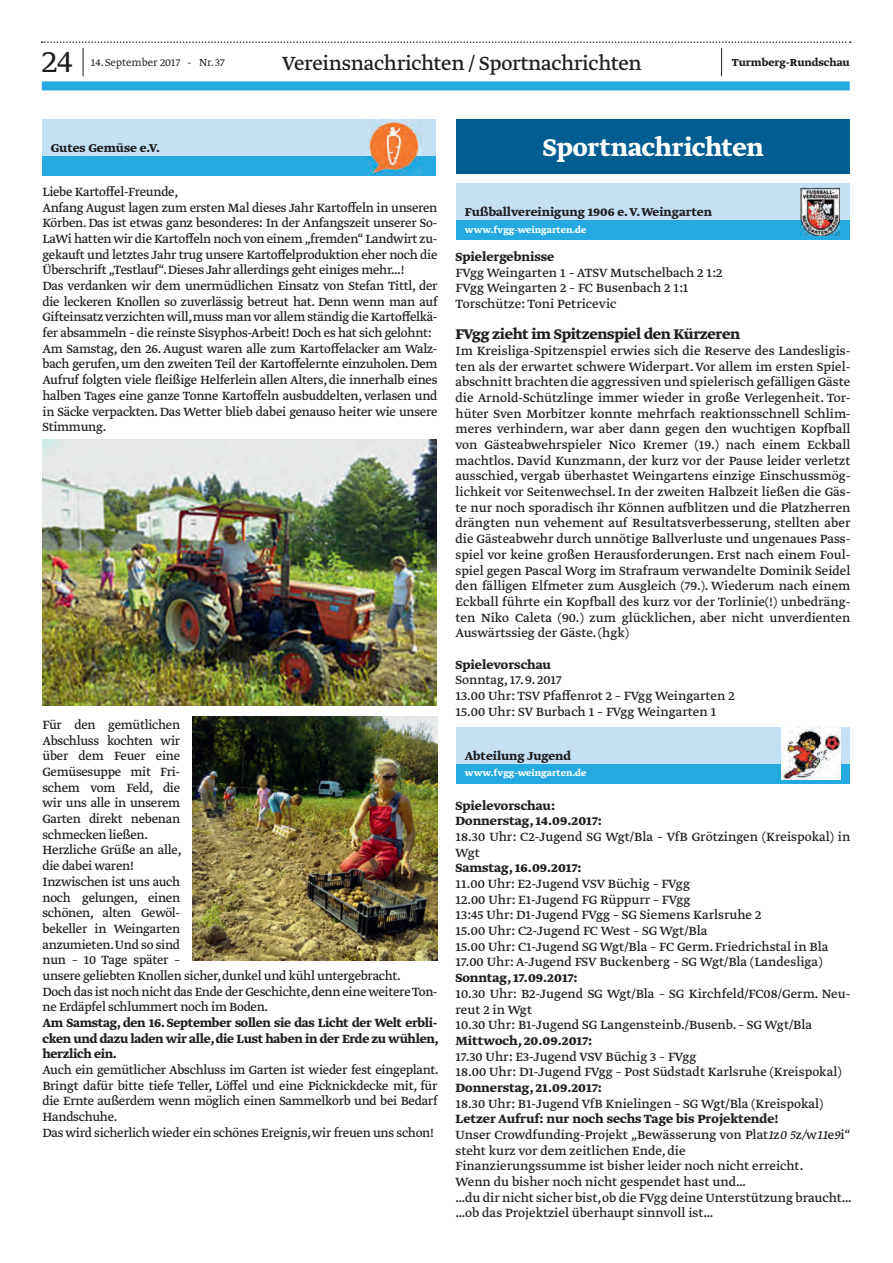
<style>
.page{position:relative;width:893px;height:1263px;background:#fff}
.page>*{position:absolute;margin:0;border:0;box-sizing:border-box;transform-origin:0 0}
.t1{font:300 36px "Greta Text Std";color:#231f20}
.t2{font:700 28.5px "Greta Text Std";letter-spacing:-.01em;color:#fff}
.t3{font:22.5px "Greta Text Std";letter-spacing:-.015em;color:#231f20}
.t4{font:700 16.5px "Greta Text Std";letter-spacing:-.02em;color:#231f20}
.t5{font:14.1px/15.8px "Greta Text Std";letter-spacing:-.02em;color:#231f20}
.t6{font:14.1px/15.8px "Greta Text Std";color:#231f20}
.t7{font:700 14.1px/15.8px "Greta Text Std";color:#231f20;text-align:justify}
.t8{font:700 13.5px "Greta Text Std";color:#231f20}
.t9{font:300 12px "Greta Text Std";color:#231f20}
.t10{font:700 12px "Greta Text Std";color:#231f20}
.t11{font:700 10.5px "Greta Text Std";color:#fff}
.s1{font-weight:700}
.s2{font-style:italic}
</style>
<div class="page">
<div style="left:42px;top:81px;width:808px;height:9px;background:#24aae1"></div>
<svg style="left:42px;top:41px;width:809px;height:35px"></svg>
<div style="left:457px;top:727px;width:393px;height:57px;background:#c3e0f4"></div>
<div style="left:457px;top:764px;width:393px;height:20px;background:#24aae1"></div>
<img style="left:781px;top:727px;width:59px;height:53px">
<div style="left:457px;top:119px;width:393px;height:54px;background:#005d91"></div>
<div style="left:43px;top:119px;width:393px;height:57px;background:#c3e0f4"></div>
<div style="left:43px;top:156px;width:393px;height:20px;background:#24aae1"></div>
<img style="left:366px;top:121px;width:55px;height:54px">
<img style="left:43px;top:439px;width:393px;height:267px">
<img style="left:193px;top:716px;width:244px;height:245px">
<div style="left:457px;top:183px;width:393px;height:57px;background:#c3e0f4"></div>
<div style="left:457px;top:220px;width:393px;height:20px;background:#24aae1"></div>
<img style="left:800px;top:187px;width:40px;height:49px">
<h1 class="t1" style="left:42px;top:41px;width:33px">24</h1>
<p class="t9" style="left:91px;top:56px;width:135px">14. September 2017 - Nr. 37</p>
<h3 class="t3" style="left:282px;top:50px;width:361px">Vereinsnachrichten / Sportnachrichten</h3>
<p class="t10" style="left:732px;top:56px;width:119px">Turmberg-Rundschau</p>
<p class="t8" style="left:51px;top:140px;width:111px">Gutes Gemüse e.V.</p>
<h2 class="t2" style="left:543px;top:131px;width:222px">Sportnachrichten</h2>
<p class="t5" style="left:43px;top:185px;width:396px">Liebe Kartoffel-Freunde,<br>Anfang August lagen zum ersten Mal dieses Jahr Kartoffeln in unseren Körben. Das ist etwas ganz besonderes: In der Anfangszeit unserer So-LaWi hatten wir die Kartoffeln noch von einem „fremden“ Landwirt zu&shy;gekauft und letztes Jahr trug unsere Kartoffelproduktion eher noch die Überschrift „Testlauf“. Dieses Jahr allerdings geht einiges mehr…!<br>Das verdanken wir dem unermüdlichen Einsatz von Stefan Tittl, der die leckeren Knollen so zuverlässig betreut hat. Denn wenn man auf Gifteinsatz verzichten will,muss man vor allem ständig die Kartoffelkä&shy;fer absammeln – die reinste Sisyphos-Arbeit! Doch es hat sich gelohnt:<br>Am Samstag, den 26. August waren alle zum Kartoffelacker am Walz&shy;bach gerufen, um den zweiten Teil der Kartoffelernte einzuholen. Dem Aufruf folgten viele fleißige Helferlein allen Alters, die innerhalb eines halben Tages eine ganze Tonne Kartoffeln ausbuddelten, verlasen und in Säcke verpackten. Das Wetter blieb dabei genauso heiter wie unsere Stimmung.</p>
<p class="t5" style="left:43px;top:718px;width:396px">Für den gemütlichen<br>Abschluss kochten wir<br>über dem Feuer eine<br>Gemüsesuppe mit Fri-<br>schem vom Feld, die<br>wir uns alle in unserem<br>Garten direkt nebenan<br>schmecken ließen.<br>Herzliche Grüße an alle,<br>die dabei waren!<br>Inzwischen ist uns auch<br>noch gelungen, einen<br>schönen, alten Gewöl-<br>bekeller in Weingarten<br>anzumieten. Und so sind<br>nun – 10 Tage später –<br>unsere geliebten Knollen sicher, dunkel und kühl untergebracht.<br>Doch das ist noch nicht das Ende der Geschichte,denn eine weitere Ton&shy;ne Erdäpfel schlummert noch im Boden.</p>
<p class="t7" style="left:43px;top:1015px;width:398px">Am Samstag, den 16. September sollen sie das Licht der Welt erbli&shy;cken und dazu laden wir alle, die Lust haben in der Erde zu wühlen, herzlich ein.</p>
<p class="t5" style="left:43px;top:1063px;width:398px">Auch ein gemütlicher Abschluss im Garten ist wieder fest eingeplant.<br>Bringt dafür bitte tiefe Teller, Löffel und eine Picknickdecke mit, für die Ernte außerdem wenn möglich einen Sammelkorb und bei Bedarf Handschuhe.<br>Das wird sicherlich wieder ein schönes Ereignis,wir freuen uns schon!</p>
<p class="t8" style="left:465px;top:204px;width:249px">Fußballvereinigung 1906 e. V. Weingarten</p>
<p class="t11" style="left:465px;top:223px;width:123px">www.fvgg-weingarten.de</p>
<p class="t7" style="left:455px;top:249px;width:100px">Spielergebnisse</p>
<p class="t6" style="left:455px;top:265px;width:268px">FVgg Weingarten 1 – ATSV Mutschelbach 2 1:2<br>FVgg Weingarten 2 – FC Busenbach 2 1:1<br>Torschütze: Toni Petricevic</p>
<p class="t4" style="left:455px;top:325px;width:286px">FVgg zieht im Spitzenspiel den Kürzeren</p>
<p class="t5" style="left:455px;top:344px;width:396px;text-align:justify">Im Kreisliga-Spitzenspiel erwies sich die Reserve des Landesligis&shy;ten als der erwartet schwere Widerpart. Vor allem im ersten Spiel&shy;abschnitt brachten die aggressiven und spielerisch gefälligen Gäste die Arnold-Schützlinge immer wieder in große Verlegenheit. Tor&shy;hüter Sven Morbitzer konnte mehrfach reaktionsschnell Schlim&shy;meres verhindern, war aber dann gegen den wuchtigen Kopfball von Gästeabwehrspieler Nico Kremer (19.) nach einem Eckball machtlos. David Kunzmann, der kurz vor der Pause leider verletzt ausschied, vergab überhastet Weingartens einzige Einschussmög&shy;lichkeit vor Seitenwechsel. In der zweiten Halbzeit ließen die Gäs&shy;te nur noch sporadisch ihr Können aufblitzen und die Platzherren drängten nun vehement auf Resultatsverbesserung, stellten aber die Gästeabwehr durch unnötige Ballverluste und ungenaues Pass&shy;spiel vor keine großen Herausforderungen. Erst nach einem Foul&shy;spiel gegen Pascal Worg im Strafraum verwandelte Dominik Seidel den fälligen Elfmeter zum Ausgleich (79.). Wiederum nach einem Eckball führte ein Kopfball des kurz vor der Torlinie(!) unbedräng&shy;ten Niko Caleta (90.) zum glücklichen, aber nicht unverdienten Auswärtssieg der Gäste. (hgk)</p>
<p class="t7" style="left:455px;top:657px;width:97px">Spielevorschau</p>
<p class="t6" style="left:455px;top:673px;width:281px">Sonntag, 17. 9. 2017<br>13.00 Uhr: TSV Pfaffenrot 2 – FVgg Weingarten 2<br>15.00 Uhr: SV Burbach 1 – FVgg Weingarten 1</p>
<p class="t8" style="left:465px;top:747px;width:108px">Abteilung Jugend</p>
<p class="t11" style="left:465px;top:767px;width:123px">www.fvgg-weingarten.de</p>
<p class="t7" style="left:455px;top:798px;width:148px">Spielevorschau:<br>Donnerstag, 14.09.2017:</p>
<p class="t6" style="left:455px;top:830px;width:396px">18.30 Uhr: C2-Jugend SG Wgt/Bla – VfB Grötzingen (Kreispokal) in<br>Wgt</p>
<p class="t7" style="left:455px;top:861px;width:128px">Samstag, 16.09.2017:</p>
<p class="t6" style="left:455px;top:877px;width:375px">11.00 Uhr: E2-Jugend VSV Büchig – FVgg<br>12.00 Uhr: E1-Jugend FG Rüppurr – FVgg<br>13:45 Uhr: D1-Jugend FVgg – SG Siemens Karlsruhe 2<br>15.00 Uhr: C2-Jugend FC West – SG Wgt/Bla<br>15.00 Uhr: C1-Jugend SG Wgt/Bla – FC Germ. Friedrichstal in Bla 17.00 Uhr: A-Jugend FSV Buckenberg – SG Wgt/Bla (Landesliga)</p>
<p class="t7" style="left:455px;top:971px;width:124px">Sonntag, 17.09.2017:</p>
<p class="t6" style="left:455px;top:986px;width:396px">10.30 Uhr: B2-Jugend SG Wgt/Bla – SG Kirchfeld/FC08/Germ. Neu&shy;reut 2 in Wgt<br>10.30 Uhr: B1-Jugend SG Langensteinb./Busenb. – SG Wgt/Bla</p>
<p class="t7" style="left:455px;top:1033px;width:138px">Mittwoch, 20.09.2017:</p>
<p class="t6" style="left:455px;top:1049px;width:387px">17.30 Uhr: E3-Jugend VSV Büchig 3 – FVgg<br>18.00 Uhr: D1-Jugend FVgg – Post Südstadt Karlsruhe (Kreispokal)</p>
<p class="t7" style="left:455px;top:1080px;width:148px">Donnerstag, 21.09.2017:</p>
<p class="t6" style="left:455px;top:1096px;width:369px">18.30 Uhr: B1-Jugend VfB Knielingen – SG Wgt/Bla (Kreispokal)</p>
<p class="t6" style="left:455px;top:1112px;width:398px"><span class="s1">Letzer Aufruf: nur noch sechs Tage bis Projektende!<br></span>Unser Crowdfunding-Projekt „Bewässerung von Plat<span class="s2">1</span>z<span class="s2">0 5</span>z<span class="s2">/</span>w<span class="s2">11</span>e<span class="s2">9</span>i“ steht kurz vor dem zeitlichen Ende, die<br>Finanzierungssumme ist bisher leider noch nicht erreicht.<br>Wenn du bisher noch nicht gespendet hast und…<br>…du dir nicht sicher bist, ob die FVgg deine Unterstützung braucht… …ob das Projektziel überhaupt sinnvoll ist…</p>
</div>
